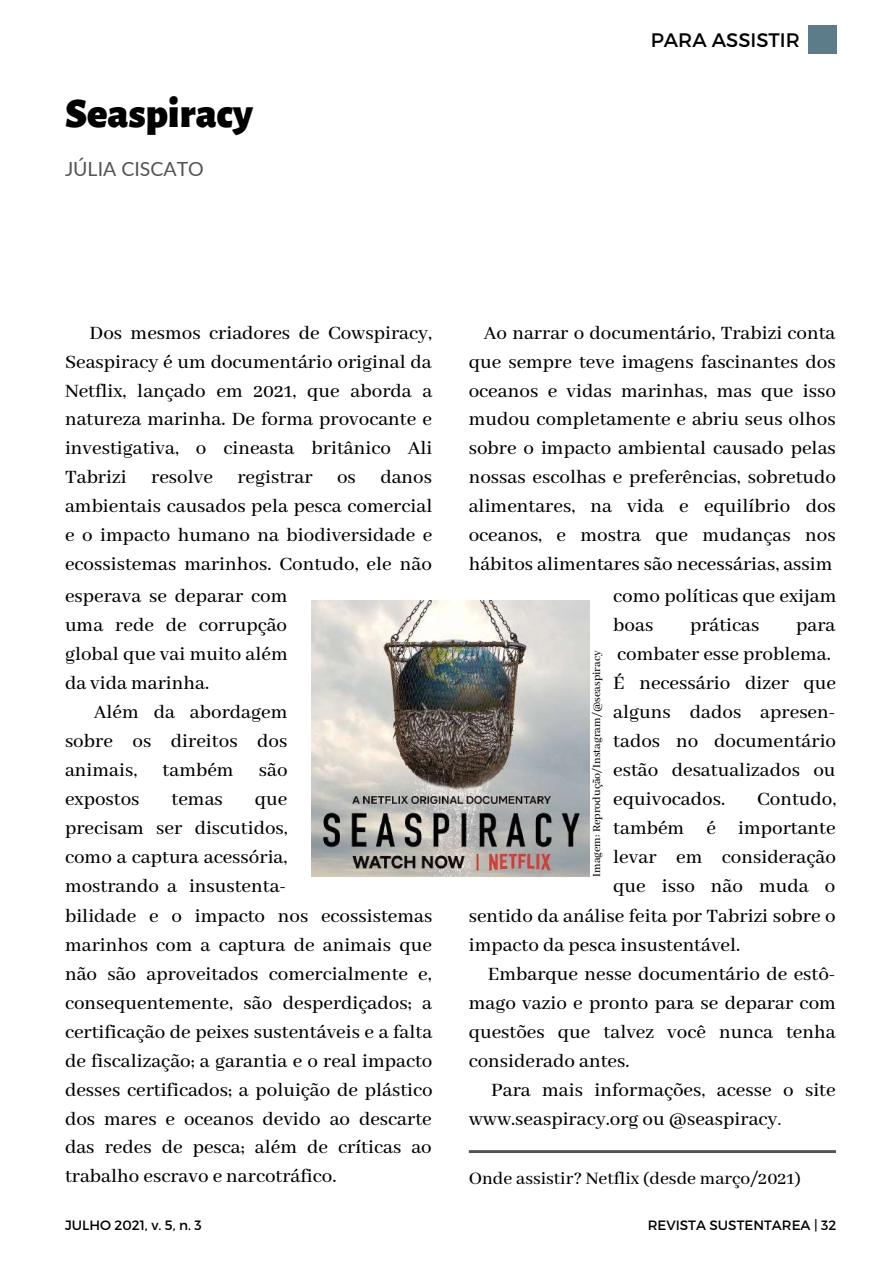
<style>
.page{position:relative;width:894px;height:1264px;background:#fff}
.page>*{position:absolute;margin:0;border:0;box-sizing:border-box;transform-origin:0 0}
.t1{font:900 42px "Alegreya Sans";color:#000}
.t2{font:500 21px/29px "Abhaya Libre";color:#000;text-align:justify}
.t3{font:500 19.5px "Abhaya Libre";color:#000}
.t4{font:19.5px "Montserrat";color:#000}
.t5{font:19.5px "Lato";color:#545454}
.t6{font:13.5px "Montserrat";color:#000}
.t7{font:500 12px "Abhaya Libre";color:#000}
.s1{font-weight:400}
</style>
<div class="page">
<div style="left:808px;top:26px;width:28px;height:28px;background:#5c7c8a"></div>
<img style="left:311px;top:600px;width:278px;height:276px">
<svg style="left:468px;top:1150px;width:367px;height:2px"></svg>
<h1 class="t1" style="left:65px;top:94px;width:189px">Seaspiracy</h1>
<p class="t5" style="left:65px;top:157px;width:140px">JÚLIA CISCATO</p>
<p class="t4" style="left:650px;top:28px;width:151px">PARA ASSISTIR</p>
<p class="t2" style="left:65px;top:319px;width:369px;text-indent:24px">Dos mesmos criadores de Cowspiracy, Seaspiracy é um documentário original da Netflix, lançado em 2021, que aborda a natureza marinha. De forma provocante e investigativa, o cineasta britânico Ali Tabrizi resolve registrar os danos ambientais causados pela pesca comercial e o impacto humano na biodiversidade e ecossistemas marinhos. Contudo, ele não</p>
<p class="t2" style="left:65px;top:582px;width:224px">esperava se deparar com uma rede de corrupção global que vai muito além da vida marinha.</p>
<p class="t2" style="left:65px;top:698px;width:224px;text-indent:29px">Além da abordagem sobre os direitos dos animais, também são expostos</p>
<p class="t2" style="left:171px;top:785px;width:53px">temas</p>
<p class="t2" style="left:65px;top:785px;width:224px;text-indent:190px">que precisam ser discutidos, como a captura acessória, mostrando a insustenta-</p>
<p class="t2" style="left:65px;top:901px;width:369px">bilidade e o impacto nos ecossistemas marinhos com a captura de animais que não são aproveitados comercialmente e, consequentemente, são desperdiçados; a certificação de peixes sustentáveis e a falta de fiscalização; a garantia e o real impacto desses certificados; a poluição de plástico dos mares e oceanos devido ao descarte das redes de pesca; além de críticas ao trabalho escravo e narcotráfico.</p>
<p class="t2" style="left:468px;top:319px;width:368px;text-indent:15px">Ao narrar o documentário, Trabizi conta que sempre teve imagens fascinantes dos oceanos e vidas marinhas, mas que isso mudou completamente e abriu seus olhos sobre o impacto ambiental causado pelas nossas escolhas e preferências, sobretudo alimentares, na vida e equilíbrio dos oceanos, e mostra que mudanças nos hábitos alimentares são necessárias, assim</p>
<p class="t2" style="left:613px;top:582px;width:224px">como políticas que exijam boas</p>
<p class="t2" style="left:689px;top:611px;width:71px">práticas</p>
<p class="t2" style="left:613px;top:611px;width:224px;text-align:left;text-indent:183px">para combater esse problema.<br>É necessário dizer que alguns dados apresen&shy;tados no documentário estão desatualizados ou equivocados.</p>
<p class="t7" style="left:589px;top:876px;width:228px;rotate:-90deg">Imagem: Reprodução/Instagram/@seaspiracy</p>
<p class="t2" style="left:757px;top:785px;width:81px">Contudo,</p>
<p class="t2" style="left:613px;top:814px;width:224px">também é importante</p>
<p class="t2" style="left:613px;top:843px;width:224px">levar em consideração</p>
<p class="t2" style="left:613px;top:872px;width:223px">que isso não muda o</p>
<p class="t2" style="left:468px;top:901px;width:368px">sentido da análise feita por Tabrizi sobre o</p>
<p class="t2" style="left:468px;top:930px;width:273px">impacto da pesca insustentável.</p>
<p class="t2" style="left:488px;top:959px;width:349px">Embarque nesse documentário de estô-</p>
<p class="t2" style="left:468px;top:988px;width:368px">mago vazio e pronto para se deparar com</p>
<p class="t2" style="left:468px;top:1017px;width:368px">questões que talvez você nunca tenha</p>
<p class="t2" style="left:468px;top:1046px;width:162px">considerado antes.</p>
<p class="t2" style="left:491px;top:1075px;width:346px">Para mais informações, acesse o site</p>
<p class="t2" style="left:468px;top:1104px;width:314px">www.seaspiracy.org ou @seaspiracy<span class="s1">.</span></p>
<p class="t3" style="left:468px;top:1167px;width:334px">Onde assistir? Netflix (desde março/2021)</p>
<p class="t6" style="left:65px;top:1215px;width:138px">JULHO 2021, v. 5, n. 3</p>
<p class="t6" style="left:647px;top:1215px;width:190px">REVISTA SUSTENTAREA | 32</p>
</div>
